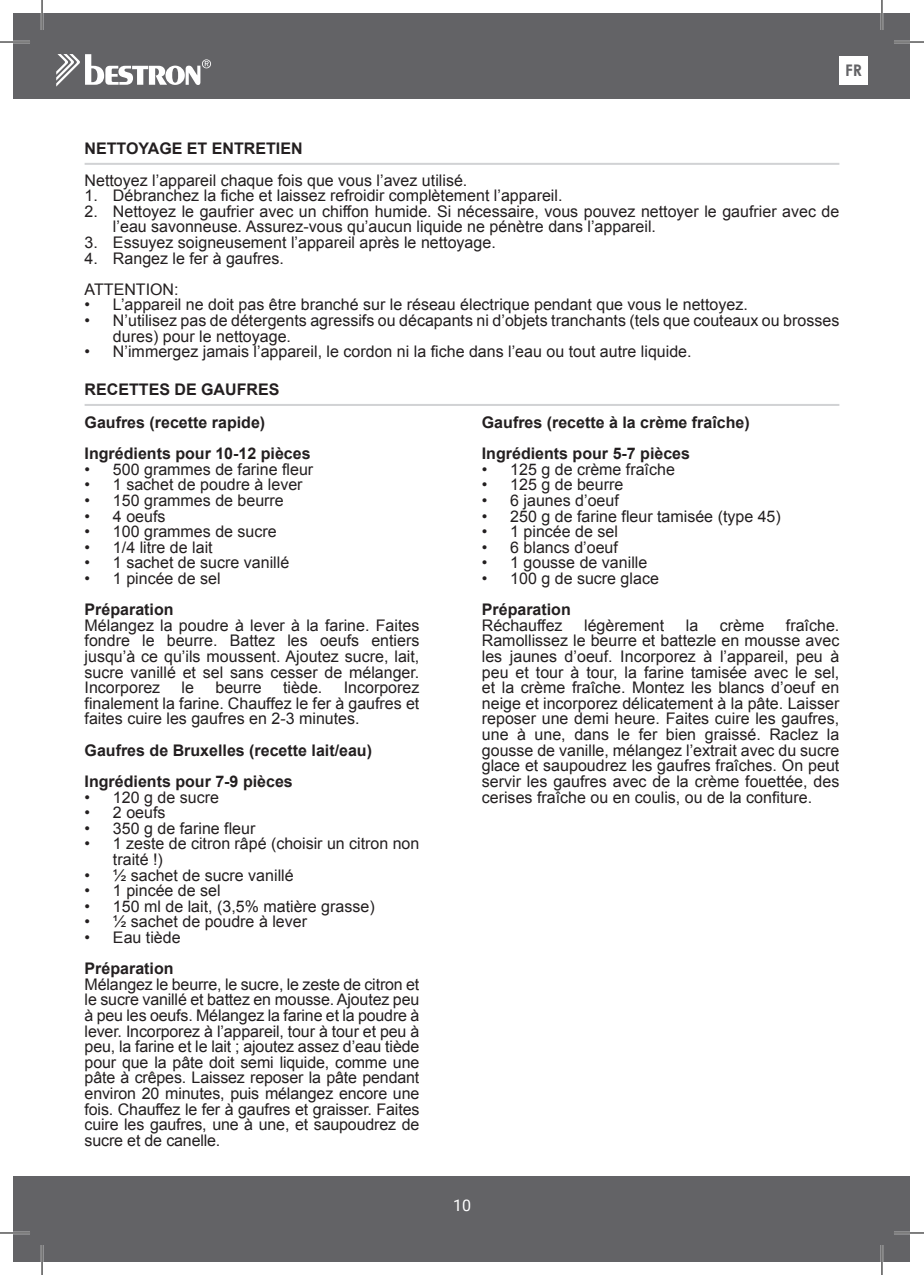
<style>
.page{position:relative;width:924px;height:1275px;background:#fff}
.page>*{position:absolute;margin:0;border:0;box-sizing:border-box;transform-origin:0 0}
.t1{font:16px/15.6px "Arial";color:#231f20}
.t2{font:700 16px/31.8px "Arial";color:#231f20}
.t3{font:16px "Roboto";color:#fff}
.t4{font:700 16px "Century Gothic";color:#636366}
</style>
<div class="page">
<hr style="left:85px;top:163px;width:754px;height:2px;background:#d1d2d4">
<hr style="left:85px;top:404px;width:754px;height:2px;background:#d1d2d4">
<div style="left:14px;top:14px;width:895px;height:85px;background:#636366"></div>
<div style="left:14px;top:1176px;width:895px;height:85px;background:#636366"></div>
<svg style="left:56px;top:54px;width:155px;height:33px"></svg>
<div style="left:839px;top:56px;width:28px;height:29px;background:#fff"></div>
<hr style="left:0;top:41px;width:30px;height:2px;background:#fff">
<hr style="left:893px;top:41px;width:30px;height:2px;background:#fff">
<hr style="left:0;top:1231px;width:30px;height:3px;background:#fff">
<hr style="left:893px;top:1231px;width:30px;height:3px;background:#fff">
<hr style="left:41px;top:0;width:2px;height:30px;background:#fff">
<hr style="left:41px;top:1245px;width:2px;height:30px;background:#fff">
<hr style="left:880px;top:0;width:2px;height:30px;background:#fff">
<hr style="left:880px;top:1245px;width:2px;height:30px;background:#fff">
<hr style="left:0;top:42px;width:30px;height:1px;background:#000">
<hr style="left:893px;top:42px;width:30px;height:1px;background:#000">
<hr style="left:0;top:1232px;width:30px;height:1px;background:#000">
<hr style="left:893px;top:1232px;width:30px;height:1px;background:#000">
<hr style="left:42px;top:0;width:1px;height:30px;background:#000">
<hr style="left:42px;top:1245px;width:1px;height:30px;background:#000">
<hr style="left:881px;top:0;width:1px;height:30px;background:#000">
<hr style="left:881px;top:1245px;width:1px;height:30px;background:#000">
<p class="t4" style="left:844px;top:58px;width:18px">FR</p>
<p class="t2" style="left:85px;top:133px;width:219px">NETTOYAGE ET ENTRETIEN</p>
<p class="t1" style="left:85px;top:172px;width:384px">Nettoyez l’appareil chaque fois que vous l’avez utilisé.</p>
<p class="t1" style="left:85px;top:188px;width:479px">1. Débranchez la fiche et laissez refroidir complètement l’appareil.</p>
<p class="t1" style="left:113px;top:203px;width:727px;text-indent:-28px">2. Nettoyez le gaufrier avec un chiffon humide. Si nécessaire, vous pouvez nettoyer le gaufrier avec de l’eau savonneuse. Assurez-vous qu’aucun liquide ne pénètre dans l’appareil.</p>
<p class="t1" style="left:85px;top:235px;width:412px">3. Essuyez soigneusement l’appareil après le nettoyage.</p>
<p class="t1" style="left:85px;top:242px;width:201px;line-height:31.2px">4. Rangez le fer à gaufres.<br>ATTENTION:</p>
<p class="t1" style="left:85px;top:297px;width:664px">• L’appareil ne doit pas être branché sur le réseau électrique pendant que vous le nettoyez.</p>
<p class="t1" style="left:113px;top:313px;width:727px;text-indent:-28px">• N’utilisez pas de détergents agressifs ou décapants ni d’objets tranchants (tels que couteaux ou brosses dures) pour le nettoyage.</p>
<p class="t1" style="left:85px;top:344px;width:608px">• N’immergez jamais l’appareil, le cordon ni la fiche dans l’eau ou tout autre liquide.</p>
<p class="t2" style="left:85px;top:374px;width:227px">RECETTES DE GAUFRES<br>Gaufres (recette rapide)<br>Ingrédients pour 10-12 pièces</p>
<p class="t1" style="left:85px;top:461px;width:230px">• 500 grammes de farine fleur</p>
<p class="t1" style="left:85px;top:477px;width:219px">• 1 sachet de poudre à lever</p>
<p class="t1" style="left:85px;top:493px;width:201px">• 150 grammes de beurre</p>
<p class="t1" style="left:85px;top:508px;width:82px">• 4 oeufs</p>
<p class="t1" style="left:85px;top:524px;width:193px">• 100 grammes de sucre</p>
<p class="t1" style="left:85px;top:539px;width:129px">• 1/4 litre de lait</p>
<p class="t1" style="left:85px;top:555px;width:206px">• 1 sachet de sucre vanillé</p>
<p class="t1" style="left:85px;top:571px;width:137px">• 1 pincée de sel</p>
<p class="t2" style="left:85px;top:594px;width:90px">Préparation</p>
<p class="t1" style="left:85px;top:617px;width:336px;text-align:justify">Mélangez la poudre à lever à la farine. Faites fondre le beurre. Battez les oeufs entiers jusqu’à ce qu’ils moussent. Ajoutez sucre, lait, sucre vanillé et sel sans cesser de mélanger.<br>Incorporez</p>
<p class="t2" style="left:481px;top:407px;width:269px;line-height:31.2px">Gaufres (recette à la crème fraîche)<br>Ingrédients pour 5-7 pièces</p>
<p class="t1" style="left:481px;top:461px;width:194px">• 125 g de crème fraîche</p>
<p class="t1" style="left:481px;top:477px;width:143px">• 125 g de beurre</p>
<p class="t1" style="left:481px;top:493px;width:138px">• 6 jaunes d’oeuf</p>
<p class="t1" style="left:481px;top:508px;width:300px">• 250 g de farine fleur tamisée (type 45)</p>
<p class="t1" style="left:481px;top:524px;width:137px">• 1 pincée de sel</p>
<p class="t1" style="left:481px;top:539px;width:137px">• 6 blancs d’oeuf</p>
<p class="t1" style="left:481px;top:555px;width:167px">• 1 gousse de vanille</p>
<p class="t1" style="left:481px;top:571px;width:178px">• 100 g de sucre glace</p>
<p class="t2" style="left:481px;top:594px;width:90px">Préparation</p>
<p class="t1" style="left:481px;top:617px;width:82px">Réchauffez</p>
<p class="t1" style="left:584px;top:617px;width:82px">légèrement</p>
<p class="t1" style="left:685px;top:617px;width:14px">la</p>
<p class="t1" style="left:719px;top:617px;width:46px">crème</p>
<p class="t1" style="left:481px;top:617px;width:359px;text-align:justify;text-indent:304px">fraîche.<br>Ramollissez le beurre et battezle en mousse avec les jaunes d’oeuf. Incorporez à l’appareil, peu à peu et tour à tour, la farine tamisée avec le sel, et la crème fraîche. Montez les blancs d’oeuf en neige et incorporez délicatement à la pâte. Laisser reposer une demi heure. Faites cuire les gaufres, une à une, dans le fer bien graissé. Raclez la gousse de vanille, mélangez l’extrait avec du sucre glace et saupoudrez les gaufres fraîches. On peut servir les gaufres avec de la crème fouettée, des cerises fraîche ou en coulis, ou de la confiture.</p>
<p class="t1" style="left:181px;top:680px;width:14px">le</p>
<p class="t1" style="left:215px;top:680px;width:48px">beurre</p>
<p class="t1" style="left:283px;top:680px;width:41px">tiède.</p>
<p class="t1" style="left:85px;top:680px;width:336px;text-align:justify;text-indent:259px">Incorporez finalement la farine. Chauffez le fer à gaufres et faites cuire les gaufres en 2-3 minutes.</p>
<p class="t2" style="left:85px;top:735px;width:289px;line-height:31.2px">Gaufres de Bruxelles (recette lait/eau)<br>Ingrédients pour 7-9 pièces</p>
<p class="t1" style="left:85px;top:789px;width:136px">• 120 g de sucre</p>
<p class="t1" style="left:85px;top:805px;width:82px">• 2 oeufs</p>
<p class="t1" style="left:85px;top:820px;width:172px">• 350 g de farine fleur</p>
<p class="t1" style="left:113px;top:836px;width:308px;text-indent:-28px">• 1 zeste de citron râpé (choisir un citron non traité !)</p>
<p class="t1" style="left:85px;top:867px;width:210px">• ½ sachet de sucre vanillé</p>
<p class="t1" style="left:85px;top:883px;width:137px">• 1 pincée de sel</p>
<p class="t1" style="left:85px;top:898px;width:291px">• 150 ml de lait, (3,5% matière grasse)</p>
<p class="t1" style="left:85px;top:914px;width:224px">• ½ sachet de poudre à lever</p>
<p class="t1" style="left:85px;top:929px;width:97px">• Eau tiède</p>
<p class="t2" style="left:85px;top:953px;width:90px">Préparation</p>
<p class="t1" style="left:85px;top:976px;width:336px;text-align:justify">Mélangez le beurre, le sucre, le zeste de citron et le sucre vanillé et battez en mousse. Ajoutez peu à peu les oeufs. Mélangez la farine et la poudre à lever. Incorporez à l’appareil, tour à tour et peu à peu, la farine et le lait ; ajoutez assez d’eau tiède pour que la pâte doit semi liquide, comme une pâte à crêpes. Laissez reposer la pâte pendant environ 20 minutes, puis mélangez encore une fois. Chauffez le fer à gaufres et graisser. Faites cuire les gaufres, une à une, et saupoudrez de sucre et de canelle.</p>
<p class="t3" style="left:453px;top:1193px;width:19px">10</p>
</div>
